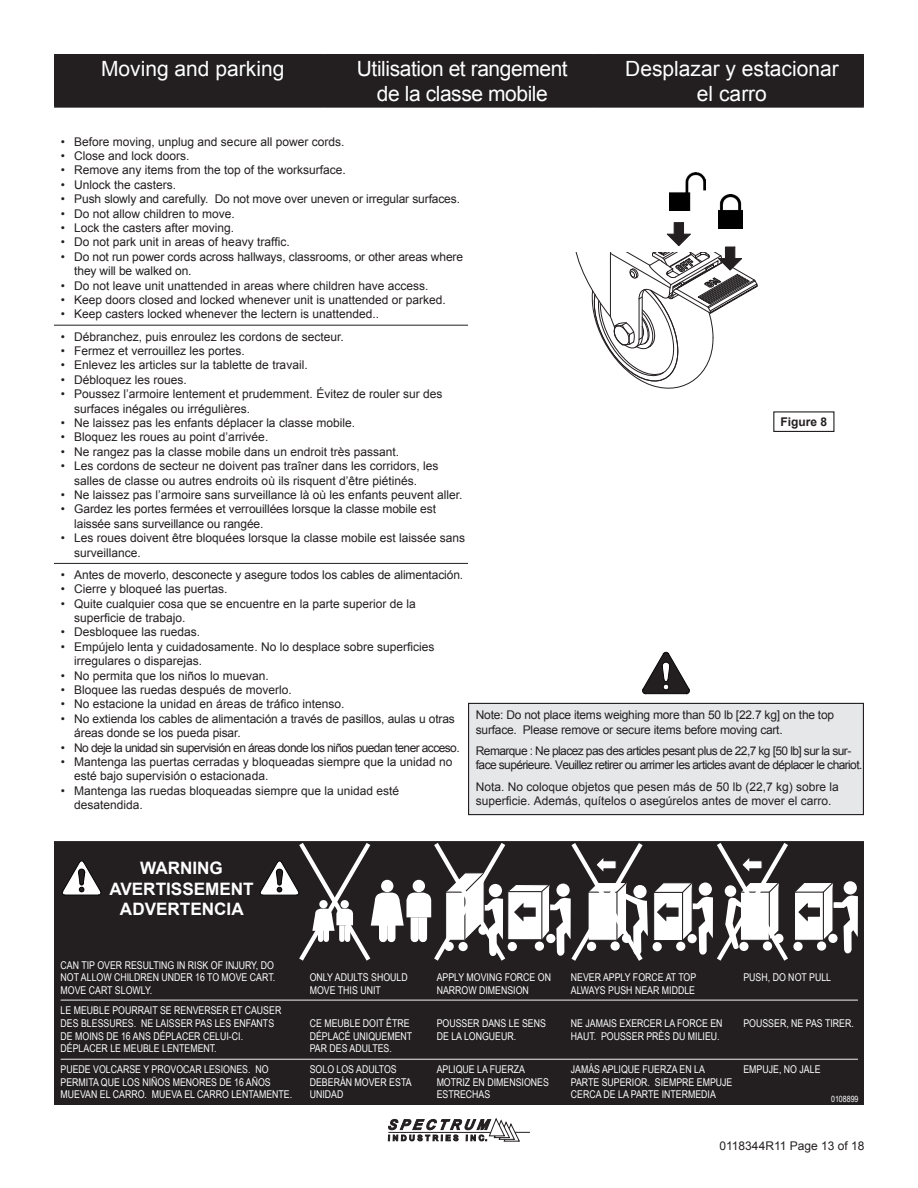
<style>
.page{position:relative;width:918px;height:1188px;background:#fff}
.page>*{position:absolute;margin:0;border:0;box-sizing:border-box;transform-origin:0 0}
.Numbered_list{font:21px "Arial";color:#fff}
.Numbered_list-2{font:21px "Arial";letter-spacing:-.02em;color:#fff}
.t1{font:700 17.1px/20.5px "Arial";color:#fff;text-align:center}
.t2{font:12px/14.4px "Arial";color:#231f20}
.t3{font:12px/14.4px "Arial";letter-spacing:-.05em;color:#231f20}
.t4{font:12px/14.4px "Arial";letter-spacing:-.02em;color:#231f20}
.t5{font:700 12px "Arial";color:#231f20}
.t6{font:10.65px/12.9px "Arial Narrow";color:#fff}
.t7{font:8.55px "Arial Narrow";color:#fff}
</style>
<div class="page">
<div style="left:54px;top:841px;width:810px;height:264px;background:#231f20"></div>
<hr style="left:61px;top:1059px;width:797px;height:1px;background:#eef0f0">
<hr style="left:61px;top:1000px;width:797px;height:1px;background:#eef0f0">
<hr style="left:65px;top:895px;width:34px;height:1px;background:#050504">
<svg style="left:62px;top:861px;width:39px;height:34px"></svg>
<svg style="left:260px;top:841px;width:598px;height:125px"></svg>
<img style="left:719px;top:195px;width:23px;height:28px">
<img style="left:669px;top:173px;width:37px;height:38px">
<hr style="left:54px;top:325px;width:414px;height:1px;background:#231f20">
<hr style="left:54px;top:563px;width:414px;height:1px;background:#231f20">
<svg style="left:575px;top:223px;width:183px;height:166px"></svg>
<svg style="left:388px;top:1118px;width:142px;height:24px"></svg>
<svg style="left:643px;top:652px;width:46px;height:42px"></svg>
<div style="left:469px;top:703px;width:394px;height:112px;background:#e6e7e9"></div>
<div style="left:468px;top:703px;width:396px;height:112px;border:1px solid #231f20"></div>
<div style="left:773px;top:411px;width:61px;height:21px;border:1px solid #231f20"></div>
<hr style="left:54px;top:55px;width:1px;height:51px;background:#231f20">
<hr style="left:54px;top:54px;width:270px;height:1px;background:#231f20">
<hr style="left:594px;top:54px;width:270px;height:1px;background:#231f20">
<hr style="left:863px;top:55px;width:1px;height:51px;background:#231f20">
<hr style="left:54px;top:106px;width:270px;height:2px;background:#231f20">
<hr style="left:324px;top:106px;width:270px;height:2px;background:#231f20">
<hr style="left:594px;top:106px;width:270px;height:2px;background:#231f20">
<div style="left:55px;top:54px;width:808px;height:52px;background:#231f20"></div>
<p class="Numbered_list" style="left:101px;top:55px;width:185px">Moving and parking</p>
<p class="Numbered_list-2" style="left:357px;top:55px;width:212px">Utilisation et rangement</p>
<p class="Numbered_list-2" style="left:377px;top:80px;width:173px">de la classe mobile</p>
<p class="Numbered_list" style="left:625px;top:55px;width:215px">Desplazar y estacionar</p>
<p class="Numbered_list" style="left:697px;top:80px;width:72px">el carro</p>
<p class="t2" style="left:61px;top:134px;width:285px">• Before moving, unplug and secure all power cords.</p>
<p class="t2" style="left:61px;top:149px;width:130px">• Close and lock doors.</p>
<p class="t2" style="left:61px;top:163px;width:286px">• Remove any items from the top of the worksurface.</p>
<p class="t2" style="left:61px;top:178px;width:117px">• Unlock the casters.</p>
<p class="t2" style="left:61px;top:192px;width:401px">• Push slowly and carefully. Do not move over uneven or irregular surfaces.</p>
<p class="t2" style="left:61px;top:206px;width:176px">• Do not allow children to move.</p>
<p class="t2" style="left:61px;top:221px;width:175px">• Lock the casters after moving.</p>
<p class="t2" style="left:61px;top:235px;width:230px">• Do not park unit in areas of heavy traffic.</p>
<p class="t2" style="left:74px;top:250px;width:390px;text-indent:-14px">• Do not run power cords across hallways, classrooms, or other areas where they will be walked on.</p>
<p class="t2" style="left:61px;top:278px;width:369px">• Do not leave unit unattended in areas where children have access.</p>
<p class="t2" style="left:61px;top:293px;width:387px">• Keep doors closed and locked whenever unit is unattended or parked.</p>
<p class="t2" style="left:61px;top:307px;width:320px">• Keep casters locked whenever the lectern is unattended..</p>
<p class="t2" style="left:61px;top:329px;width:284px">• Débranchez, puis enroulez les cordons de secteur.</p>
<p class="t2" style="left:61px;top:344px;width:186px">• Fermez et verrouillez les portes.</p>
<p class="t2" style="left:61px;top:358px;width:248px">• Enlevez les articles sur la tablette de travail.</p>
<p class="t2" style="left:61px;top:373px;width:128px">• Débloquez les roues.</p>
<p class="t2" style="left:74px;top:387px;width:370px;text-indent:-14px">• Poussez l’armoire lentement et prudemment. Évitez de rouler sur des surfaces inégales ou irrégulières.</p>
<p class="t2" style="left:61px;top:416px;width:296px">• Ne laissez pas les enfants déplacer la classe mobile.</p>
<p class="t2" style="left:61px;top:430px;width:209px">• Bloquez les roues au point d’arrivée.</p>
<p class="t2" style="left:61px;top:445px;width:340px">• Ne rangez pas la classe mobile dans un endroit très passant.</p>
<p class="t2" style="left:74px;top:459px;width:366px;text-indent:-14px">• Les cordons de secteur ne doivent pas traîner dans les corridors, les salles de classe ou autres endroits où ils risquent d’être piétinés.</p>
<p class="t2" style="left:61px;top:488px;width:403px">• Ne laissez pas l’armoire sans surveillance là où les enfants peuvent aller.</p>
<p class="t2" style="left:74px;top:502px;width:363px;text-indent:-14px">• Gardez les portes fermées et verrouillées lorsque la classe mobile est laissée sans surveillance ou rangée.</p>
<p class="t2" style="left:74px;top:531px;width:392px;text-indent:-14px">• Les roues doivent être bloquées lorsque la classe mobile est laissée sans surveillance.</p>
<p class="t2" style="left:61px;top:568px;width:404px">• Antes de moverlo, desconecte y asegure todos los cables de alimentación.</p>
<p class="t2" style="left:61px;top:582px;width:168px">• Cierre y bloqueé las puertas.</p>
<p class="t2" style="left:74px;top:596px;width:343px;text-indent:-14px">• Quite cualquier cosa que se encuentre en la parte superior de la superficie de trabajo.</p>
<p class="t2" style="left:61px;top:625px;width:141px">• Desbloquee las ruedas.</p>
<p class="t2" style="left:74px;top:640px;width:362px;text-indent:-14px">• Empújelo lenta y cuidadosamente. No lo desplace sobre superficies irregulares o disparejas.</p>
<p class="t2" style="left:61px;top:668px;width:210px">• No permita que los niños lo muevan.</p>
<p class="t2" style="left:61px;top:683px;width:232px">• Bloquee las ruedas después de moverlo.</p>
<p class="t2" style="left:61px;top:697px;width:285px">• No estacione la unidad en áreas de tráfico intenso.</p>
<p class="t2" style="left:74px;top:712px;width:382px;text-indent:-14px">• No extienda los cables de alimentación a través de pasillos, aulas u otras áreas donde se los pueda pisar.</p>
<p class="t3" style="left:61px;top:740px;width:400px">• No deje la unidad sin supervisión en áreas donde los niños puedan tener acceso.</p>
<p class="t2" style="left:74px;top:755px;width:380px;text-indent:-14px">• Mantenga las puertas cerradas y bloqueadas siempre que la unidad no esté bajo supervisión o estacionada.</p>
<p class="t2" style="left:74px;top:784px;width:326px;text-indent:-14px">• Mantenga las ruedas bloqueadas siempre que la unidad esté desatendida.</p>
<p class="t5" style="left:781px;top:414px;width:48px">Figure 8</p>
<p class="t4" style="left:476px;top:708px;width:360px">Note: Do not place items weighing more than 50 lb [22.7 kg] on the top surface. Please remove or secure items before moving cart.</p>
<p class="t3" style="left:476px;top:744px;width:388px">Remarque : Ne placez pas des articles pesant plus de 22,7 kg [50 lb] sur la sur&shy;face supérieure. Veuillez retirer ou arrimer les articles avant de déplacer le chariot.</p>
<p class="t2" style="left:476px;top:779px;width:364px">Nota. No coloque objetos que pesen más de 50 lb (22,7 kg) sobre la superficie. Además, quítelos o asegúrelos antes de mover el carro.</p>
<p class="t1" style="left:109px;top:859px;width:146px">WARNING<br>AVERTISSEMENT<br>ADVERTENCIA</p>
<p class="t6" style="left:61px;top:958px;width:216px;text-align:justify">CAN TIP OVER RESULTING IN RISK OF INJURY, DO NOT ALLOW CHILDREN UNDER 16 TO MOVE CART.<br>MOVE CART SLOWLY.</p>
<p class="t6" style="left:61px;top:1003px;width:222px">LE MEUBLE POURRAIT SE RENVERSER ET CAUSER DES BLESSURES. NE LAISSER PAS LES ENFANTS DE MOINS DE 16 ANS DÉPLACER CELUI-CI.<br>DÉPLACER LE MEUBLE LENTEMENT.</p>
<p class="t6" style="left:310px;top:970px;width:100px">ONLY ADULTS SHOULD<br>MOVE THIS UNIT</p>
<p class="t6" style="left:437px;top:970px;width:116px">APPLY MOVING FORCE ON<br>NARROW DIMENSION</p>
<p class="t6" style="left:571px;top:970px;width:127px">NEVER APPLY FORCE AT TOP<br>ALWAYS PUSH NEAR MIDDLE</p>
<p class="t6" style="left:743px;top:970px;width:89px">PUSH, DO NOT PULL</p>
<p class="t6" style="left:310px;top:1016px;width:104px">CE MEUBLE DOIT ÊTRE<br>DÉPLACÉ UNIQUEMENT<br>PAR DES ADULTES.</p>
<p class="t6" style="left:437px;top:1016px;width:111px">POUSSER DANS LE SENS<br>DE LA LONGUEUR.</p>
<p class="t6" style="left:571px;top:1016px;width:153px">NE JAMAIS EXERCER LA FORCE EN<br>HAUT. POUSSER PRÈS DU MILIEU.</p>
<p class="t6" style="left:743px;top:1016px;width:112px">POUSSER, NE PAS TIRER.</p>
<p class="t6" style="left:61px;top:1062px;width:233px">PUEDE VOLCARSE Y PROVOCAR LESIONES. NO<br>PERMITA QUE LOS NIÑOS MENORES DE 16 AÑOS<br>MUEVAN EL CARRO. MUEVA EL CARRO LENTAMENTE.</p>
<p class="t6" style="left:310px;top:1062px;width:103px">SOLO LOS ADULTOS<br>DEBERÁN MOVER ESTA<br>UNIDAD</p>
<p class="t6" style="left:437px;top:1062px;width:114px">APLIQUE LA FUERZA<br>MOTRIZ EN DIMENSIONES<br>ESTRECHAS</p>
<p class="t6" style="left:571px;top:1062px;width:163px">JAMÁS APLIQUE FUERZA EN LA<br>PARTE SUPERIOR. SIEMPRE EMPUJE<br>CERCA DE LA PARTE INTERMEDIA</p>
<p class="t6" style="left:743px;top:1062px;width:79px">EMPUJE, NO JALE</p>
<p class="t7" style="left:831px;top:1093px;width:29px">0108899</p>
<p class="t2" style="left:720px;top:1139px;width:147px">0118344R11 Page 13 of 18</p>
</div>
